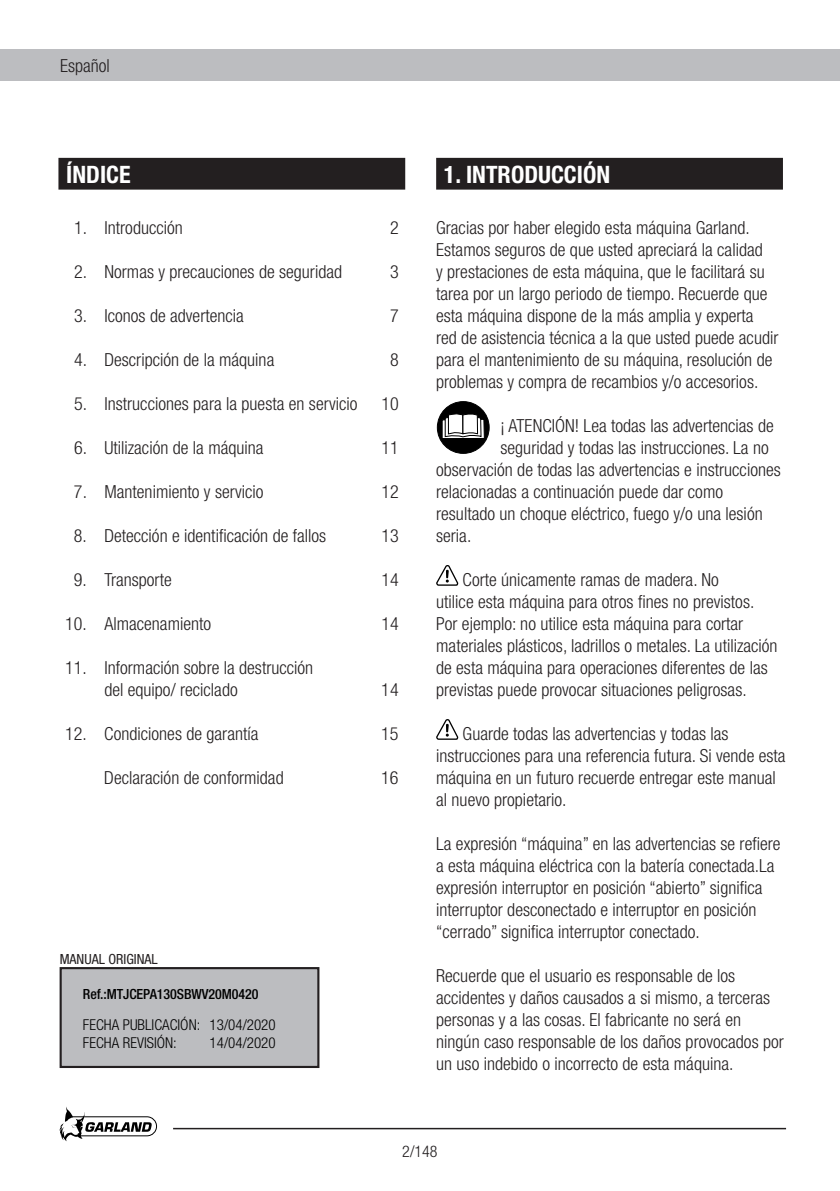
<style>
.page{position:relative;width:840px;height:1191px;background:#fff}
.page>*{position:absolute;margin:0;border:0;box-sizing:border-box;transform-origin:0 0}
.t1{font:700 condensed 24px "Helvetica Neue";color:#fff}
.t2{font:300 condensed 18px/22px "Helvetica Neue";color:#231f20}
.t3{font:300 condensed 16px "Helvetica Neue";color:#231f20}
.t4{font:300 condensed 15px/18px "Helvetica Neue";color:#000}
.t5{font:500 condensed 14px "Helvetica Neue";letter-spacing:-.005em;color:#000}
.t6{font:condensed 14px "Helvetica Neue";color:#231f20}
</style>
<div class="page">
<div style="left:0;top:50px;width:839px;height:31px;background:#bcbdc0"></div>
<svg style="left:59px;top:1107px;width:98px;height:34px"></svg>
<hr style="left:173px;top:1127px;width:612px;height:2px;background:#231f20">
<div style="left:59px;top:159px;width:345px;height:30px;background:#231f20"></div>
<div style="left:58px;top:158px;width:347px;height:32px;border:2px solid #231f20"></div>
<div style="left:437px;top:159px;width:344px;height:30px;background:#231f20"></div>
<div style="left:436px;top:158px;width:346px;height:32px;border:2px solid #231f20"></div>
<svg style="left:436px;top:565px;width:22px;height:21px"></svg>
<svg style="left:436px;top:719px;width:22px;height:21px"></svg>
<div style="left:437px;top:401px;width:52px;height:52px;background:#000;border-radius:50%"></div>
<div style="left:437px;top:401px;width:52px;height:53px;border:1px solid #000;border-radius:50%"></div>
<svg style="left:441px;top:413px;width:44px;height:25px"></svg>
<div style="left:61px;top:968px;width:257px;height:99px;background:#bcbdc0"></div>
<div style="left:60px;top:967px;width:259px;height:101px;border:2px solid #231f20"></div>
<p class="t2" style="left:60px;top:55px;width:51px">Español</p>
<h1 class="t1" style="left:66px;top:160px;width:66px">ÍNDICE</h1>
<p class="t2" style="left:74px;top:216px;width:110px">1. Introducción</p>
<p class="t2" style="left:390px;top:216px;width:10px">2</p>
<p class="t2" style="left:74px;top:260px;width:269px">2. Normas y precauciones de seguridad</p>
<p class="t2" style="left:390px;top:260px;width:10px">3</p>
<p class="t2" style="left:74px;top:304px;width:171px">3. Iconos de advertencia</p>
<p class="t2" style="left:390px;top:304px;width:10px">7</p>
<p class="t2" style="left:74px;top:348px;width:202px">4. Descripción de la máquina</p>
<p class="t2" style="left:390px;top:348px;width:10px">8</p>
<p class="t2" style="left:74px;top:392px;width:285px">5. Instrucciones para la puesta en servicio</p>
<p class="t2" style="left:381px;top:392px;width:19px">10</p>
<p class="t2" style="left:74px;top:436px;width:191px">6. Utilización de la máquina</p>
<p class="t2" style="left:381px;top:436px;width:19px">11</p>
<p class="t2" style="left:74px;top:480px;width:191px">7. Mantenimiento y servicio</p>
<p class="t2" style="left:381px;top:480px;width:19px">12</p>
<p class="t2" style="left:74px;top:524px;width:254px">8. Detección e identificación de fallos</p>
<p class="t2" style="left:381px;top:524px;width:19px">13</p>
<p class="t2" style="left:74px;top:568px;width:99px">9. Transporte</p>
<p class="t2" style="left:381px;top:568px;width:19px">14</p>
<p class="t2" style="left:65px;top:612px;width:147px">10. Almacenamiento</p>
<p class="t2" style="left:381px;top:612px;width:19px">14</p>
<p class="t2" style="left:104px;top:656px;width:210px;text-indent:-39px">11. Información sobre la destrucción del equipo/ reciclado</p>
<p class="t2" style="left:381px;top:678px;width:19px">14</p>
<p class="t2" style="left:65px;top:722px;width:195px">12. Condiciones de garantía</p>
<p class="t2" style="left:381px;top:722px;width:19px">15</p>
<p class="t2" style="left:104px;top:766px;width:181px">Declaración de conformidad</p>
<p class="t2" style="left:381px;top:766px;width:19px">16</p>
<p class="t6" style="left:60px;top:950px;width:99px">MANUAL ORIGINAL</p>
<p class="t5" style="left:83px;top:985px;width:177px">Ref.:MTJCEPA130SBWV20M0420</p>
<p class="t4" style="left:83px;top:1015px;width:194px">FECHA PUBLICACIÓN: 13/04/2020<br>FECHA REVISIÓN:</p>
<p class="t4" style="left:209px;top:1033px;width:68px">14/04/2020</p>
<h1 class="t1" style="left:443px;top:160px;width:168px">1. INTRODUCCIÓN</h1>
<p class="t2" style="left:436px;top:216px;width:343px">Gracias por haber elegido esta máquina Garland.<br>Estamos seguros de que usted apreciará la calidad<br>y prestaciones de esta máquina, que le facilitará su tarea por un largo periodo de tiempo. Recuerde que esta máquina dispone de la más amplia y experta red de asistencia técnica a la que usted puede acudir para el mantenimiento de su máquina, resolución de problemas y compra de recambios y/o accesorios.</p>
<p class="t2" style="left:500px;top:414px;width:274px">¡ ATENCIÓN! Lea todas las advertencias de</p>
<p class="t2" style="left:500px;top:436px;width:269px">seguridad y todas las instrucciones. La no</p>
<p class="t2" style="left:436px;top:458px;width:346px">observación de todas las advertencias e instrucciones</p>
<p class="t2" style="left:436px;top:480px;width:288px">relacionadas a continuación puede dar como</p>
<p class="t2" style="left:436px;top:502px;width:328px">resultado un choque eléctrico, fuego y/o una lesión</p>
<p class="t2" style="left:436px;top:524px;width:37px">seria.</p>
<p class="t2" style="left:436px;top:568px;width:343px;text-indent:26px">Corte únicamente ramas de madera. No<br>utilice esta máquina para otros fines no previstos.<br>Por ejemplo: no utilice esta máquina para cortar materiales plásticos, ladrillos o metales. La utilización de esta máquina para operaciones diferentes de las previstas puede provocar situaciones peligrosas.</p>
<p class="t2" style="left:436px;top:722px;width:350px;text-indent:26px">Guarde todas las advertencias y todas las instrucciones para una referencia futura. Si vende esta máquina en un futuro recuerde entregar este manual al nuevo propietario.</p>
<p class="t2" style="left:436px;top:832px;width:345px">La expresión “máquina” en las advertencias se refiere a esta máquina eléctrica con la batería conectada.La expresión interruptor en posición “abierto” significa interruptor desconectado e interruptor en posición “cerrado” significa interruptor conectado.</p>
<p class="t2" style="left:436px;top:964px;width:349px">Recuerde que el usuario es responsable de los accidentes y daños causados a si mismo, a terceras personas y a las cosas. El fabricante no será en ningún caso responsable de los daños provocados por un uso indebido o incorrecto de esta máquina.</p>
<p class="t3" style="left:402px;top:1142px;width:37px">2/148</p>
</div>
